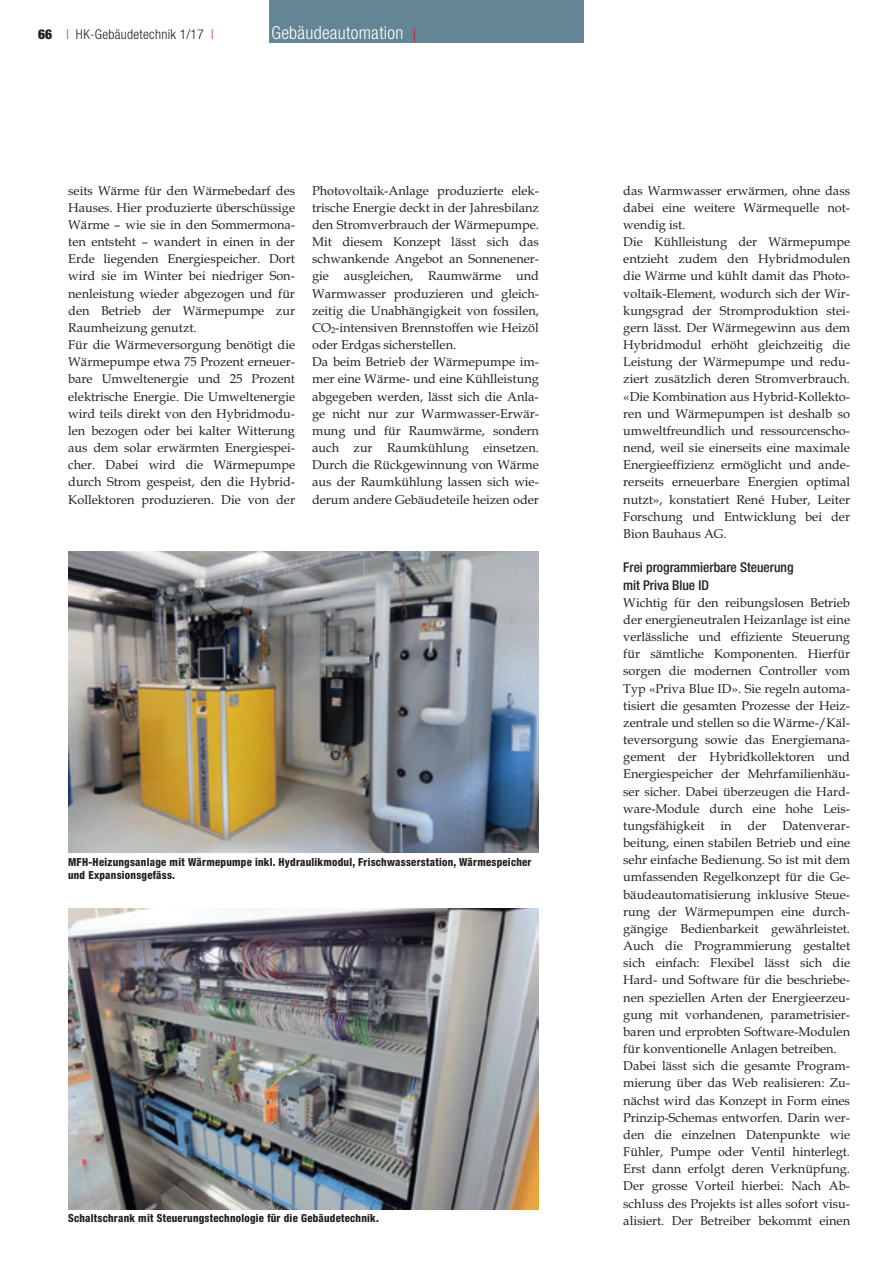
<style>
.page{position:relative;width:893px;height:1263px;background:#fff}
.page>*{position:absolute;margin:0;border:0;box-sizing:border-box;transform-origin:0 0}
.t1{font:300 condensed 18px "Helvetica Neue";letter-spacing:.015em;color:#fff}
.t2{font:13.5px/17.2px "Helvetica Neue LT Std Med Cn Standard,Medium,normal 00";color:#231f20}
.t3{font:300 condensed 13.5px "Helvetica Neue";letter-spacing:.02em;color:#231f20}
.t4{font:12.75px/17.1px "Book Antiqua Standard,Normal,normal 00";letter-spacing:-.005em;color:#231f20}
.t5{font:11.1px/13.5px "Helvetica Neue LT Std Med Cn Standard,750,normal 00";letter-spacing:.025em;color:#231f20;scale:.96 1}
.s1{font-weight:900}
.s2{color:#d7171f}
</style>
<div class="page">
<div style="left:269px;top:0;width:314px;height:42px;background:#638594"></div>
<img style="left:68px;top:552px;width:471px;height:300px">
<img style="left:68px;top:908px;width:471px;height:301px">
<p class="t3" style="left:38px;top:27px;width:177px"><span class="s1">66</span> <span class="s2">|</span> HK-Gebäudetechnik 1/17 <span class="s2">|</span></p>
<h1 class="t1" style="left:271px;top:22px;width:146px">Gebäudeautomation <span class="s2">|</span></h1>
<p class="t4" style="left:68px;top:183px;width:228px">seits Wärme für den Wärmebedarf des Hauses. Hier produzierte überschüssige Wärme – wie sie in den Sommermona&shy;ten entsteht – wandert in einen in der Erde liegenden Energiespeicher. Dort wird sie im Winter bei niedriger Son&shy;nenleistung wieder abgezogen und für den Betrieb der Wärmepumpe zur Raumheizung genutzt.<br>Für die Wärmeversorgung benötigt die Wärmepumpe etwa 75 Prozent erneuer&shy;bare Umweltenergie und 25 Prozent elektrische Energie. Die Umweltenergie wird teils direkt von den Hybridmodu&shy;len bezogen oder bei kalter Witterung aus dem solar erwärmten Energiespei&shy;cher. Dabei wird die Wärmepumpe durch Strom gespeist, den die Hybrid-Kollektoren produzieren. Die von der</p>
<p class="t4" style="left:312px;top:183px;width:228px">Photovoltaik-Anlage produzierte elek&shy;trische Energie deckt in der Jahresbilanz den Stromverbrauch der Wärmepumpe.<br>Mit diesem Konzept lässt sich das schwankende Angebot an Sonnenener&shy;gie ausgleichen, Raumwärme und Warmwasser produzieren und gleich&shy;zeitig die Unabhängigkeit von fossilen, CO<sub>2</sub>-intensiven Brennstoffen wie Heizöl oder Erdgas sicherstellen.<br>Da beim Betrieb der Wärmepumpe im&shy;mer eine Wärme- und eine Kühlleistung abgegeben werden, lässt sich die Anla&shy;ge nicht nur zur Warmwasser-Erwär&shy;mung und für Raumwärme, sondern auch zur Raumkühlung einsetzen.<br>Durch die Rückgewinnung von Wärme aus der Raumkühlung lassen sich wie&shy;derum andere Gebäudeteile heizen oder</p>
<p class="t4" style="left:623px;top:183px;width:228px">das Warmwasser erwärmen, ohne dass dabei eine weitere Wärmequelle not&shy;wendig ist.<br>Die Kühlleistung der Wärmepumpe entzieht zudem den Hybridmodulen die Wärme und kühlt damit das Photo&shy;voltaik-Element, wodurch sich der Wir&shy;kungsgrad der Stromproduktion stei&shy;gern lässt. Der Wärmegewinn aus dem Hybridmodul erhöht gleichzeitig die Leistung der Wärmepumpe und redu&shy;ziert zusätzlich deren Stromverbrauch. «Die Kombination aus Hybrid-Kollekto&shy;ren und Wärmepumpen ist deshalb so umweltfreundlich und ressourcenscho&shy;nend, weil sie einerseits eine maximale Energieeffizienz ermöglicht und ande&shy;rerseits erneuerbare Energien optimal nutzt», konstatiert René Huber, Leiter Forschung und Entwicklung bei der Bion Bauhaus AG.</p>
<p class="t2" style="left:623px;top:559px;width:172px">Frei programmierbare Steuerung mit Priva Blue ID</p>
<p class="t4" style="left:623px;top:595px;width:228px;text-align:justify">Wichtig für den reibungslosen Betrieb der energieneutralen Heizanlage ist eine verlässliche und effiziente Steuerung für sämtliche Komponenten. Hierfür sorgen die modernen Controller vom Typ «Priva Blue ID». Sie regeln automa&shy;tisiert die gesamten Prozesse der Heiz&shy;zentrale und stellen so die Wärme-/Käl&shy;teversorgung sowie das Energiemana&shy;gement der Hybridkollektoren und Energiespeicher der Mehrfamilienhäu&shy;ser sicher. Dabei überzeugen die Hard&shy;ware-Module durch eine hohe Leis&shy;tungsfähigkeit</p>
<p class="t4" style="left:720px;top:818px;width:13px">in</p>
<p class="t4" style="left:748px;top:818px;width:20px">der</p>
<p class="t4" style="left:623px;top:818px;width:228px;text-indent:159px">Datenverar&shy;beitung, einen stabilen Betrieb und eine sehr einfache Bedienung. So ist mit dem umfassenden Regelkonzept für die Ge&shy;bäudeautomatisierung inklusive Steue&shy;rung der Wärmepumpen eine durch&shy;gängige Bedienbarkeit gewährleistet.<br>Auch die Programmierung gestaltet sich einfach: Flexibel lässt sich die Hard- und Software für die beschriebe&shy;nen speziellen Arten der Energieerzeu&shy;gung mit vorhandenen, parametrisier&shy;baren und erprobten Software-Modulen für konventionelle Anlagen betreiben.<br>Dabei lässt sich die gesamte Program&shy;mierung über das Web realisieren: Zu&shy;nächst wird das Konzept in Form eines Prinzip-Schemas entworfen. Darin wer&shy;den die einzelnen Datenpunkte wie Fühler, Pumpe oder Ventil hinterlegt.<br>Erst dann erfolgt deren Verknüpfung.<br>Der grosse Vorteil hierbei: Nach Ab&shy;schluss des Projekts ist alles sofort visu&shy;alisiert. Der Betreiber bekommt einen</p>
<p class="t5" style="left:68px;top:855px;width:484px">MFH-Heizungsanlage mit Wärmepumpe inkl. Hydraulikmodul, Frischwasserstation, Wärmespeicher und Expansionsgefäss.</p>
<p class="t5" style="left:68px;top:1211px;width:325px">Schaltschrank mit Steuerungstechnologie für die Gebäudetechnik.</p>
</div>
